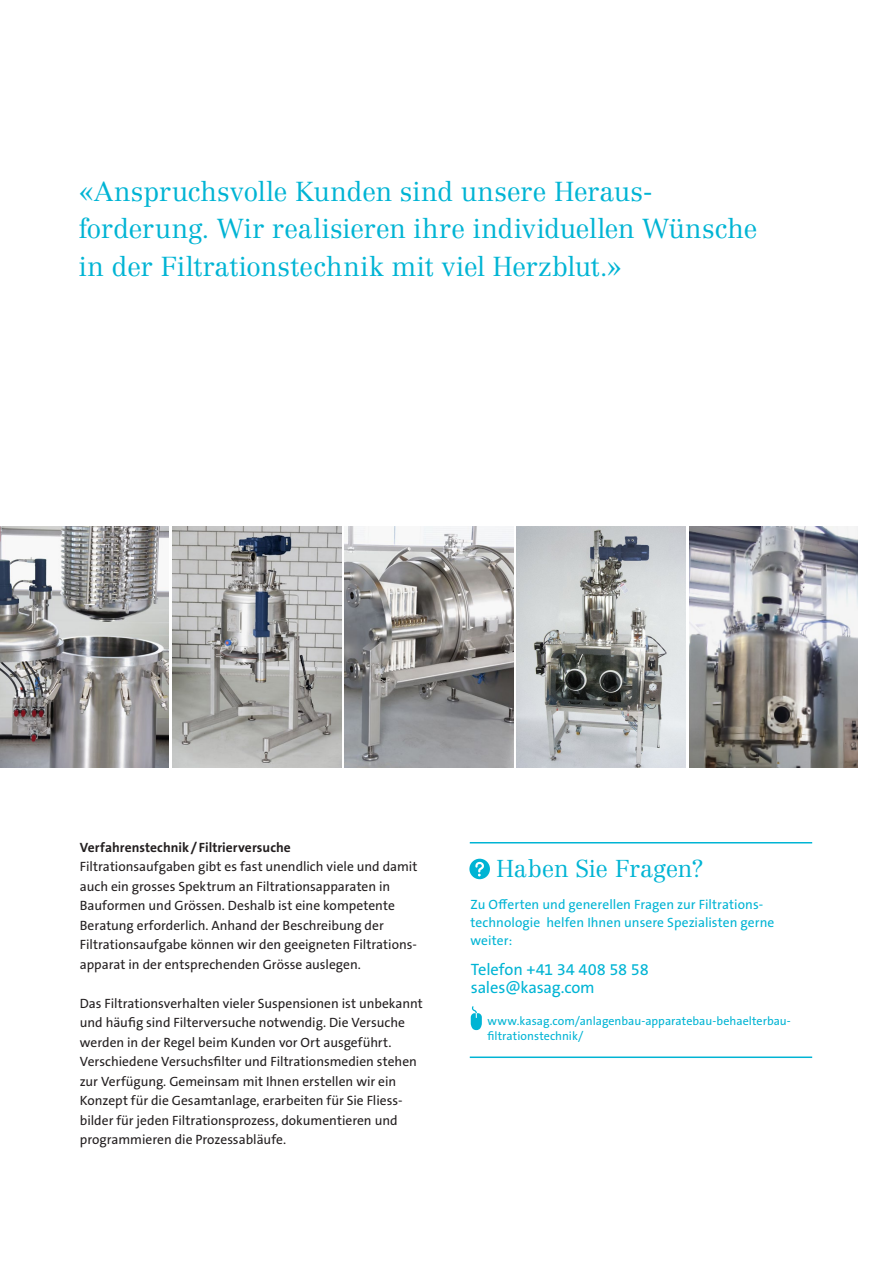
<style>
.page{position:relative;width:893px;height:1263px;background:#fff}
.page>*{position:absolute;margin:0;border:0;box-sizing:border-box;transform-origin:0 0}
.t1{font:300 27px/37.5px "Centennial LT Pro";letter-spacing:-.005em;color:#00b4d4}
.t2{font:300 24px "Centennial LT Pro";letter-spacing:-.015em;color:#00b4d4}
.t3{font:16.5px/18px "The Sans B W5 Plain";letter-spacing:-.01em;color:#00b4d4}
.t4{font:13.5px/19.5px "The Sans B W5 Plain";color:#231f20}
.t5{font:13.5px/18px "The Sans B W5 Plain";letter-spacing:.005em;color:#00b4d4}
.t6{font:700 13.5px "The Sans B W7";letter-spacing:.005em;color:#231f20}
.t7{font:12px/15px "The Sans B W5 Plain";letter-spacing:.005em;color:#00b4d4}
</style>
<div class="page">
<hr style="left:470px;top:842px;width:342px;height:1px;background:#00b4d4">
<hr style="left:470px;top:1056px;width:342px;height:2px;background:#00b4d4">
<svg style="left:469px;top:859px;width:21px;height:20px"></svg>
<svg style="left:471px;top:1006px;width:11px;height:24px"></svg>
<img style="left:345px;top:526px;width:168px;height:241px">
<img style="left:0;top:526px;width:169px;height:241px">
<img style="left:517px;top:526px;width:169px;height:241px">
<img style="left:689px;top:526px;width:169px;height:241px">
<img style="left:172px;top:526px;width:169px;height:241px">
<h1 class="t1" style="left:79px;top:172px;width:680px">«Anspruchsvolle Kunden sind unsere Heraus&shy;forderung. Wir realisieren ihre individuellen Wünsche in der Filtrationstechnik mit viel Herzblut.»</h1>
<p class="t6" style="left:80px;top:839px;width:212px">Verfahrenstechnik/ Filtrierversuche</p>
<p class="t4" style="left:80px;top:857px;width:339px">Filtrationsaufgaben gibt es fast unendlich viele und damit auch ein grosses Spektrum an Filtrationsapparaten in Bauformen und Grössen. Deshalb ist eine kompetente Beratung erforderlich. Anhand der Beschreibung der Filtrationsaufgabe können wir den geeigneten Filtrations&shy;apparat in der entsprechenden Grösse auslegen.</p>
<p class="t4" style="left:80px;top:994px;width:344px">Das Filtrationsverhalten vieler Suspensionen ist unbekannt und häufig sind Filterversuche notwendig. Die Versuche werden in der Regel beim Kunden vor Ort ausgeführt.<br>Verschiedene Versuchsfilter und Filtrationsmedien stehen zur Verfügung. Gemeinsam mit Ihnen erstellen wir ein Konzept für die Gesamtanlage, erarbeiten für Sie Fliess&shy;bilder für jeden Filtrationsprozess, dokumentieren und programmieren die Prozessabläufe.</p>
<h2 class="t2" style="left:496px;top:853px;width:209px">Haben Sie Fragen?</h2>
<p class="t5" style="left:471px;top:895px;width:305px">Zu Offerten und generellen Fragen zur Filtrations&shy;technologie helfen Ihnen unsere Spezialisten gerne weiter:</p>
<p class="t3" style="left:471px;top:961px;width:180px">Telefon +41 34 408 58 58 sales@kasag.com</p>
<p class="t7" style="left:488px;top:1013px;width:305px">www.kasag.com/anlagenbau-apparatebau-behaelterbau&shy;filtrationstechnik/</p>
</div>
